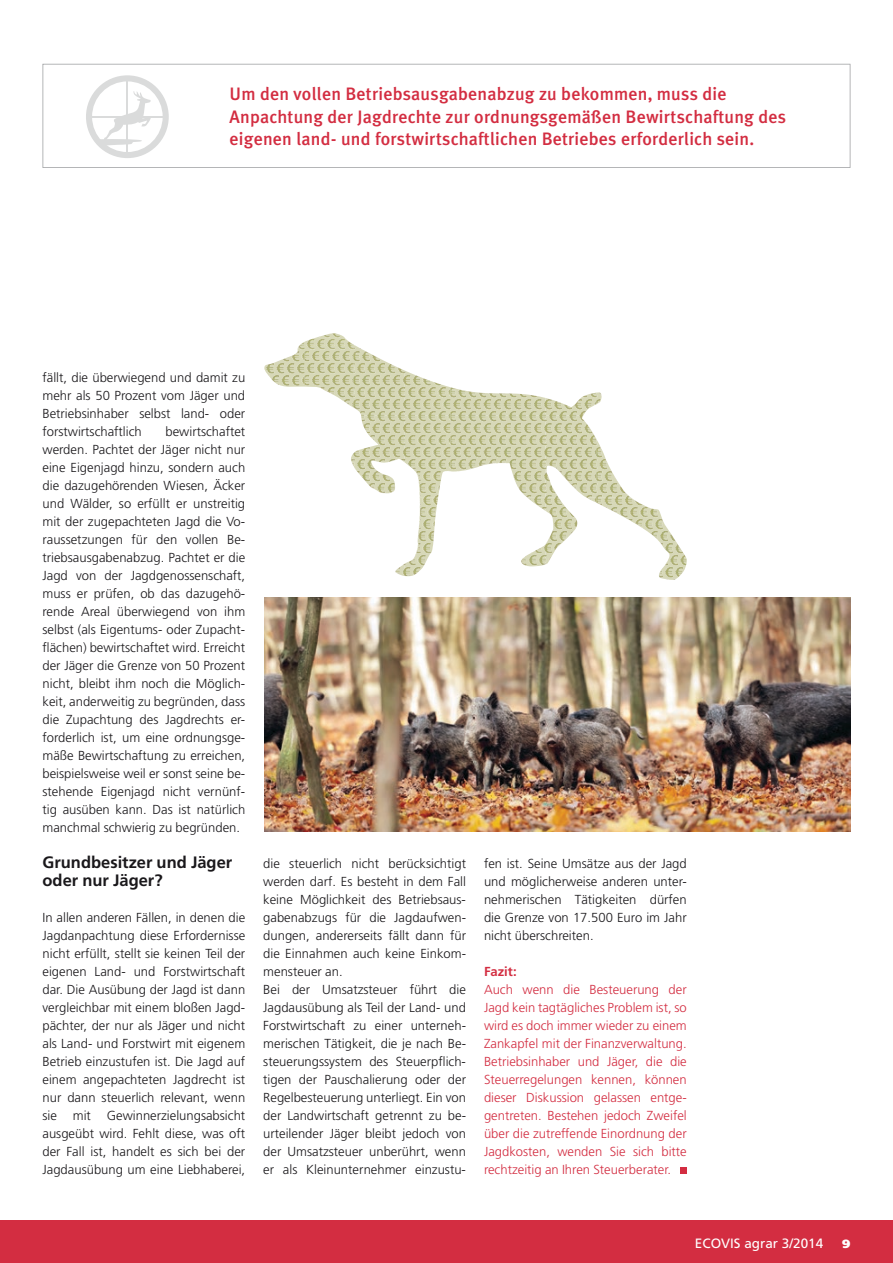
<style>
.page{position:relative;width:893px;height:1263px;background:#fff}
.page>*{position:absolute;margin:0;border:0;box-sizing:border-box;transform-origin:0 0}
.t1{font:500 18px/22.5px "Meta Plus";letter-spacing:.01em;color:#d32d41}
.t2{font:700 16.5px/18px "Frutiger";color:#1a181b}
.t3{font:13.5px "Frutiger";color:#fff}
.t4{font:300 13.05px/18px "Frutiger";color:#1a181b;text-align:justify}
.t5{font:300 13.05px/18px "Frutiger";color:#d32d41;text-align:justify}
.t6{font:700 13.05px "Frutiger";color:#d32d41}
.t7{font:900 12px "Frutiger";color:#fff}
</style>
<div class="page">
<div style="left:0;top:1220px;width:893px;height:43px;background:#d32d41"></div>
<svg style="left:43px;top:64px;width:807px;height:104px"></svg>
<svg style="left:681px;top:1168px;width:6px;height:6px"></svg>
<img style="left:264px;top:598px;width:586px;height:234px">
<svg style="left:86px;top:75px;width:83px;height:83px"></svg>
<svg style="left:267px;top:343px;width:420px;height:232px"></svg>
<img style="left:353px;top:345px;width:33px;height:29px">
<img style="left:499px;top:393px;width:97px;height:17px">
<img style="left:645px;top:507px;width:31px;height:34px">
<img style="left:596px;top:393px;width:21px;height:93px">
<img style="left:306px;top:333px;width:47px;height:17px">
<img style="left:450px;top:387px;width:49px;height:23px">
<img style="left:266px;top:343px;width:39px;height:31px">
<h1 class="t1" style="left:230px;top:83px;width:558px">Um den vollen Betriebsausgabenabzug zu bekommen, muss die<br>Anpachtung der Jagdrechte zur ordnungsgemäßen Bewirtschaftung des eigenen land- und forstwirtschaftlichen Betriebes erforderlich sein.</h1>
<p class="t4" style="left:43px;top:368px;width:204px">fällt, die überwiegend und damit zu mehr als 50 Prozent vom Jäger und Betriebsinhaber selbst land- oder forstwirtschaftlich</p>
<p class="t4" style="left:43px;top:422px;width:204px;text-indent:123px">bewirtschaftet werden. Pachtet der Jäger nicht nur eine Eigenjagd hinzu, sondern auch die dazugehörenden Wiesen, Äcker und Wälder, so erfüllt er unstreitig mit der zugepachteten Jagd die Vo&shy;raussetzungen für den vollen Be&shy;triebsausgabenabzug. Pachtet er die Jagd von der Jagdgenossenschaft, muss er prüfen, ob das dazugehö&shy;rende Areal überwiegend von ihm selbst (als Eigentums- oder Zupacht&shy;flächen) bewirtschaftet wird. Erreicht der Jäger die Grenze von 50 Prozent nicht, bleibt ihm noch die Möglich&shy;keit, anderweitig zu begründen, dass die Zupachtung des Jagdrechts er&shy;forderlich ist, um eine ordnungsge&shy;mäße Bewirtschaftung zu erreichen, beispielsweise weil er sonst seine be&shy;stehende Eigenjagd nicht vernünf&shy;tig ausüben kann. Das ist natürlich manchmal schwierig zu begründen.</p>
<p class="t2" style="left:43px;top:853px;width:191px">Grundbesitzer und Jäger oder nur Jäger?</p>
<p class="t4" style="left:43px;top:908px;width:204px">In allen anderen Fällen, in denen die Jagdanpachtung diese Erfordernisse nicht erfüllt, stellt sie keinen Teil der eigenen Land- und Forstwirtschaft dar. Die Ausübung der Jagd ist dann vergleichbar mit einem bloßen Jagd&shy;pächter, der nur als Jäger und nicht als Land- und Forstwirt mit eigenem Betrieb einzustufen ist. Die Jagd auf einem angepachteten Jagdrecht ist nur dann steuerlich relevant, wenn sie mit Gewinnerzielungsabsicht ausgeübt wird. Fehlt diese, was oft der Fall ist, handelt es sich bei der Jagdausübung um eine Liebhaberei,</p>
<p class="t4" style="left:263px;top:854px;width:204px;text-align:left">die steuerlich nicht berücksichtigt werden darf. Es besteht in dem Fall keine Möglichkeit des Betriebsaus&shy;gabenabzugs für die Jagdaufwen&shy;dungen, andererseits fällt dann für die Einnahmen auch keine Einkom&shy;mensteuer an.<br>Bei der Umsatzsteuer führt die Jagdausübung als Teil der Land- und Forstwirtschaft zu einer unterneh&shy;merischen Tätigkeit, die je nach Be&shy;steuerungssystem des Steuerpflich&shy;tigen der Pauschalierung oder der Regelbesteuerung unterliegt. Ein von der Landwirtschaft getrennt zu be&shy;urteilender Jäger bleibt jedoch von der Umsatzsteuer unberührt, wenn er als Kleinunternehmer einzustu-</p>
<p class="t4" style="left:484px;top:854px;width:204px">fen ist. Seine Umsätze aus der Jagd und möglicherweise anderen unter&shy;nehmerischen Tätigkeiten dürfen die Grenze von 17.500 Euro im Jahr nicht überschreiten.</p>
<p class="t6" style="left:484px;top:963px;width:34px">Fazit:</p>
<p class="t5" style="left:484px;top:980px;width:204px">Auch wenn die Besteuerung der Jagd kein tagtägliches Problem ist, so wird es doch immer wieder zu einem Zankapfel mit der Finanzverwaltung.<br>Betriebsinhaber und Jäger, die die Steuerregelungen kennen, können dieser Diskussion gelassen entge&shy;gentreten. Bestehen jedoch Zweifel über die zutreffende Einordnung der Jagdkosten, wenden Sie sich bitte rechtzeitig an Ihren Steuerberater.</p>
<p class="t3" style="left:695px;top:1235px;width:130px">ECOVIS agrar 3/2014</p>
<p class="t7" style="left:842px;top:1236px;width:10px">9</p>
</div>
